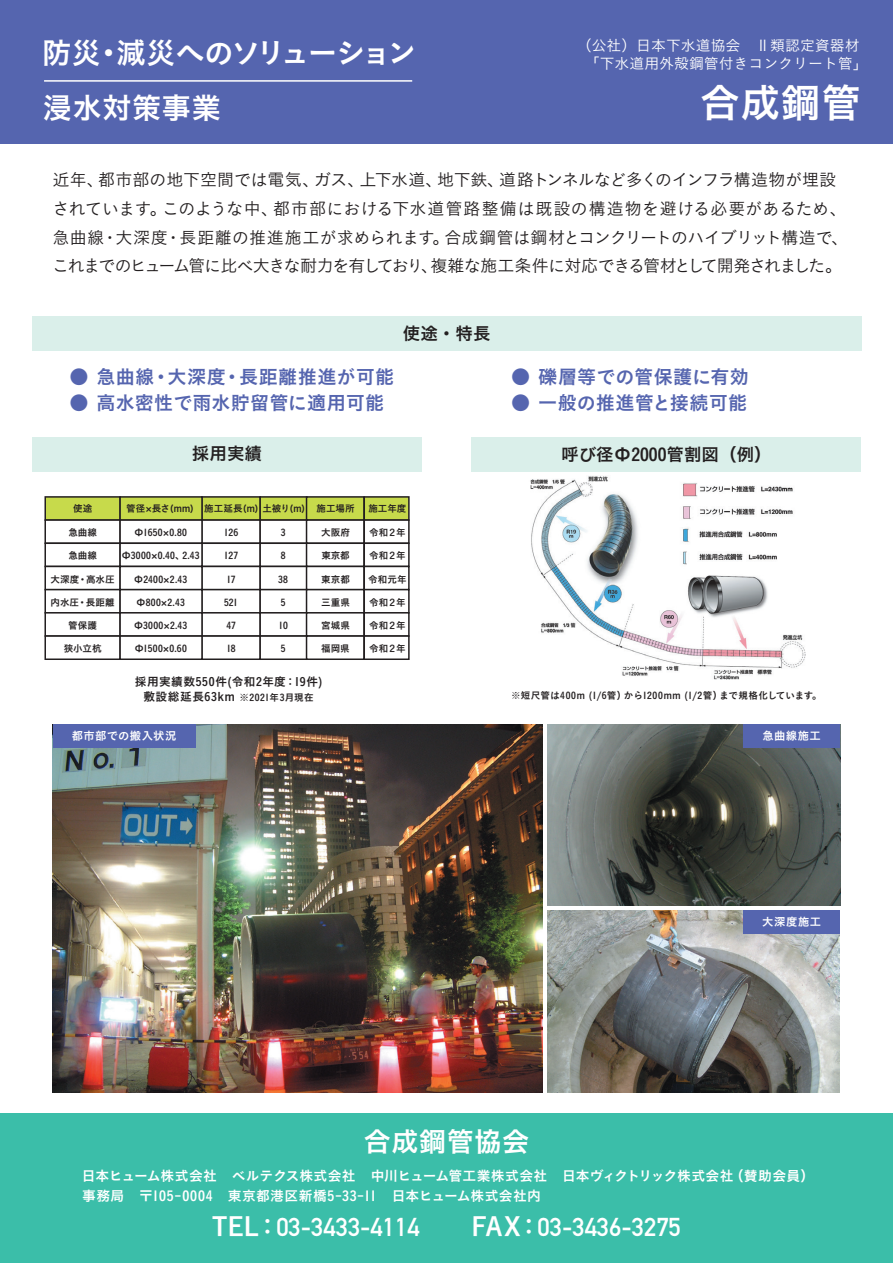
<style>
.page{position:relative;width:893px;height:1263px;background:#fff}
.page>*{position:absolute;margin:0;border:0;box-sizing:border-box;transform-origin:0 0}
.t1{font:40.35px "Koburina Go Std W6";color:#fff}
.t2{font:29.7px/54.6px "Koburina Go Std W6";letter-spacing:-.025em;color:#fff}
.t3{font:27.6px "Koburina Go Std W6";color:#fff}
.t4{font:25.5px "DIN Mittelschrift Std";color:#fff}
.t5{font:19.2px "Koburina Go Std W6";letter-spacing:.01em;color:#5565af}
.t6{font:17.55px "Koburina Go Std W6";color:#231f20}
.t7{font:16.95px/28.7px "Koburina Go Std W3";letter-spacing:-.025em;color:#231f20}
.t8{font:14.85px/17.9px "Koburina Go Std W3";color:#fff;text-align:center}
.t9{font:13.8px/20px "Koburina Go Std W6";letter-spacing:.005em;color:#fff}
.t10{font:11.7px "Koburina Go Std W6";letter-spacing:.045em;color:#231f20}
.t11{font:11.4px "Koburina Go Std W6";letter-spacing:.04em;color:#fff}
.t12{font:9.6px "Koburina Go Std W6";color:#231f20}
.t13{font:9.6px "Koburina Go Std W6";letter-spacing:.04em;color:#231f20}
.t14{font:9.6px "Koburina Go Std W6";letter-spacing:.025em;color:#231f20}
.t15{font:9.6px "Koburina Go Std W6";letter-spacing:.035em;color:#231f20}
.s1{font-size:11.7px}
.s2{font-family:"Koz Go Pr 6 N"}
.s3{font-family:"Koburina Go Std W6"}
</style>
<div class="page">
<img style="left:547px;top:724px;width:293px;height:182px">
<img style="left:547px;top:911px;width:293px;height:181px">
<img style="left:53px;top:724px;width:490px;height:368px">
<div style="left:0;top:0;width:893px;height:143px;background:#5565af"></div>
<div style="left:0;top:1113px;width:893px;height:150px;background:#3bbea9"></div>
<hr style="left:44px;top:80px;width:368px;height:2px;background:#fff">
<div style="left:32px;top:437px;width:390px;height:34px;background:#daefea"></div>
<div style="left:32px;top:316px;width:829px;height:34px;background:#daefea"></div>
<div style="left:472px;top:437px;width:389px;height:34px;background:#daefea"></div>
<div style="left:53px;top:724px;width:142px;height:24px;background:#5565af"></div>
<div style="left:743px;top:724px;width:97px;height:24px;background:#5565af"></div>
<div style="left:743px;top:911px;width:97px;height:23px;background:#5565af"></div>
<div style="left:201px;top:496px;width:60px;height:25px;background:#c7da4b;border:2px solid #231f20"></div>
<div style="left:259px;top:496px;width:49px;height:25px;background:#c7da4b;border:2px solid #231f20"></div>
<div style="left:306px;top:496px;width:59px;height:25px;background:#c7da4b;border:2px solid #231f20"></div>
<div style="left:363px;top:496px;width:47px;height:25px;background:#c7da4b;border:2px solid #231f20"></div>
<div style="left:201px;top:519px;width:60px;height:25px;background:#fff;border:2px solid #231f20"></div>
<div style="left:259px;top:519px;width:49px;height:25px;background:#fff;border:2px solid #231f20"></div>
<div style="left:306px;top:519px;width:59px;height:25px;background:#fff;border:2px solid #231f20"></div>
<div style="left:363px;top:519px;width:47px;height:25px;background:#fff;border:2px solid #231f20"></div>
<div style="left:201px;top:542px;width:60px;height:25px;background:#fff;border:2px solid #231f20"></div>
<div style="left:259px;top:542px;width:49px;height:25px;background:#fff;border:2px solid #231f20"></div>
<div style="left:306px;top:542px;width:59px;height:25px;background:#fff;border:2px solid #231f20"></div>
<div style="left:363px;top:542px;width:47px;height:25px;background:#fff;border:2px solid #231f20"></div>
<div style="left:201px;top:566px;width:60px;height:24px;background:#fff;border:2px solid #231f20"></div>
<div style="left:259px;top:566px;width:49px;height:24px;background:#fff;border:2px solid #231f20"></div>
<div style="left:306px;top:566px;width:59px;height:24px;background:#fff;border:2px solid #231f20"></div>
<div style="left:363px;top:566px;width:47px;height:24px;background:#fff;border:2px solid #231f20"></div>
<div style="left:201px;top:589px;width:60px;height:24px;background:#fff;border:2px solid #231f20"></div>
<div style="left:259px;top:589px;width:49px;height:24px;background:#fff;border:2px solid #231f20"></div>
<div style="left:306px;top:589px;width:59px;height:24px;background:#fff;border:2px solid #231f20"></div>
<div style="left:363px;top:589px;width:47px;height:24px;background:#fff;border:2px solid #231f20"></div>
<div style="left:201px;top:612px;width:60px;height:25px;background:#fff;border:2px solid #231f20"></div>
<div style="left:259px;top:612px;width:49px;height:25px;background:#fff;border:2px solid #231f20"></div>
<div style="left:306px;top:612px;width:59px;height:25px;background:#fff;border:2px solid #231f20"></div>
<div style="left:363px;top:612px;width:47px;height:25px;background:#fff;border:2px solid #231f20"></div>
<div style="left:44px;top:496px;width:77px;height:25px;background:#c7da4b;border:2px solid #231f20"></div>
<div style="left:119px;top:496px;width:84px;height:25px;background:#c7da4b;border:2px solid #231f20"></div>
<div style="left:44px;top:519px;width:77px;height:25px;background:#fff;border:2px solid #231f20"></div>
<div style="left:119px;top:519px;width:84px;height:25px;background:#fff;border:2px solid #231f20"></div>
<div style="left:44px;top:542px;width:77px;height:25px;background:#fff;border:2px solid #231f20"></div>
<div style="left:119px;top:542px;width:84px;height:25px;background:#fff;border:2px solid #231f20"></div>
<div style="left:44px;top:566px;width:77px;height:24px;background:#fff;border:2px solid #231f20"></div>
<div style="left:119px;top:566px;width:84px;height:24px;background:#fff;border:2px solid #231f20"></div>
<div style="left:44px;top:589px;width:77px;height:24px;background:#fff;border:2px solid #231f20"></div>
<div style="left:119px;top:589px;width:84px;height:24px;background:#fff;border:2px solid #231f20"></div>
<div style="left:44px;top:612px;width:77px;height:25px;background:#fff;border:2px solid #231f20"></div>
<div style="left:119px;top:612px;width:84px;height:25px;background:#fff;border:2px solid #231f20"></div>
<div style="left:201px;top:635px;width:60px;height:25px;background:#fff;border:2px solid #231f20"></div>
<div style="left:259px;top:635px;width:49px;height:25px;background:#fff;border:2px solid #231f20"></div>
<div style="left:306px;top:635px;width:59px;height:25px;background:#fff;border:2px solid #231f20"></div>
<div style="left:363px;top:635px;width:47px;height:25px;background:#fff;border:2px solid #231f20"></div>
<div style="left:44px;top:635px;width:77px;height:25px;background:#fff;border:2px solid #231f20"></div>
<div style="left:119px;top:635px;width:84px;height:25px;background:#fff;border:2px solid #231f20"></div>
<img style="left:530px;top:476px;width:275px;height:203px">
<h2 class="t2" style="left:42px;top:27px;width:376px">防災・減災へのソリューション浸水対策事業</h2>
<p class="t8" style="left:577px;top:37px;width:292px">（公社）日本下水道協会　Ⅱ類認定資器材「下水道用外殻鋼管付きコンクリート管」</p>
<h1 class="t1" style="left:700px;top:71px;width:163px">合成鋼管</h1>
<p class="t7" style="left:52px;top:165px;width:798px">近年、都市部の地下空間では電気、ガス、上下水道、地下鉄、道路トンネルなど多くのインフラ構造物が埋設されています。このような中、都市部における下水道管路整備は既設の構造物を避ける必要があるため、急曲線・大深度・長距離の推進施工が求められます。合成鋼管は鋼材とコンクリートのハイブリット構造で、これまでのヒューム管に比べ大きな耐力を有しており、複雑な施工条件に対応できる管材として開発されました。</p>
<p class="t6" style="left:403px;top:320px;width:89px">使途・特長</p>
<p class="t5" style="left:69px;top:362px;width:326px">● 急曲線・大深度・長距離推進が可能</p>
<p class="t5" style="left:69px;top:387px;width:316px">● 高水密性で雨水貯留管に適用可能</p>
<p class="t6" style="left:192px;top:440px;width:72px">採用実績</p>
<p class="t12" style="left:73px;top:501px;width:21px">使途</p>
<p class="t12" style="left:126px;top:501px;width:70px">管径×長さ(mm)</p>
<p class="t12" style="left:134px;top:525px;width:54px">Φ1650×0.80</p>
<p class="t15" style="left:121px;top:548px;width:80px">Φ3000×0.40、2.43</p>
<p class="t12" style="left:134px;top:572px;width:55px">Φ2400×2.43</p>
<p class="t12" style="left:136px;top:594px;width:50px">Φ800×2.43</p>
<p class="t12" style="left:134px;top:617px;width:55px">Φ3000×2.43</p>
<p class="t12" style="left:368px;top:501px;width:40px">施工年度</p>
<p class="t12" style="left:204px;top:501px;width:152px">施工延長(m) 土被り(m) 施工場所</p>
<p class="t12" style="left:321px;top:525px;width:30px">大阪府</p>
<p class="t12" style="left:369px;top:525px;width:38px">令和２年</p>
<p class="t12" style="left:369px;top:548px;width:38px">令和２年</p>
<p class="t12" style="left:368px;top:572px;width:40px">令和元年</p>
<p class="t12" style="left:369px;top:595px;width:38px">令和２年</p>
<p class="t12" style="left:369px;top:617px;width:38px">令和２年</p>
<p class="t12" style="left:68px;top:525px;width:30px">急曲線</p>
<p class="t12" style="left:68px;top:548px;width:30px">急曲線</p>
<p class="t12" style="left:51px;top:572px;width:66px">大深度・高水圧</p>
<p class="t12" style="left:51px;top:594px;width:66px">内水圧・長距離</p>
<p class="t12" style="left:68px;top:617px;width:30px">管保護</p>
<p class="t12" style="left:64px;top:641px;width:39px">狭小立杭</p>
<p class="t12" style="left:134px;top:641px;width:54px">Φ1500×0.60</p>
<p class="t12" style="left:226px;top:641px;width:11px">18</p>
<p class="t12" style="left:281px;top:641px;width:6px">5</p>
<p class="t12" style="left:321px;top:641px;width:30px">福岡県</p>
<p class="t12" style="left:369px;top:641px;width:38px">令和２年</p>
<p class="t12" style="left:224px;top:525px;width:16px">126</p>
<p class="t12" style="left:224px;top:548px;width:16px">127</p>
<p class="t12" style="left:226px;top:572px;width:11px">17</p>
<p class="t12" style="left:224px;top:594px;width:16px">521</p>
<p class="t12" style="left:226px;top:617px;width:11px">47</p>
<p class="t12" style="left:281px;top:525px;width:6px">3</p>
<p class="t12" style="left:281px;top:548px;width:6px">8</p>
<p class="t12" style="left:278px;top:572px;width:11px">38</p>
<p class="t12" style="left:281px;top:594px;width:6px">5</p>
<p class="t12" style="left:278px;top:617px;width:11px">10</p>
<p class="t12" style="left:322px;top:548px;width:30px">東京都</p>
<p class="t12" style="left:321px;top:572px;width:30px">東京都</p>
<p class="t12" style="left:321px;top:594px;width:30px">三重県</p>
<p class="t12" style="left:321px;top:617px;width:30px">宮城県</p>
<p class="t5" style="left:511px;top:362px;width:239px">● 礫層等での管保護に有効</p>
<p class="t5" style="left:511px;top:387px;width:237px">● 一般の推進管と接続可能</p>
<p class="t6" style="left:561px;top:441px;width:212px">呼び径Φ2000管割図（例）</p>
<p class="t10" style="left:135px;top:672px;width:189px">採用実績数550件(令和2年度：19件)</p>
<p class="t14" style="left:143px;top:690px;width:172px"><span class="s1">敷設総延長63km</span> ※2021年3月現在</p>
<p class="t13" style="left:511px;top:688px;width:312px"><span class="s2">※</span>短尺管は400m (1/6管）から1200mm (1/2管）まで規格化しています。</p>
<p class="t11" style="left:72px;top:727px;width:106px">都市部での搬入状況</p>
<p class="t11" style="left:762px;top:727px;width:60px">急曲線施工</p>
<h3 class="t3" style="left:364px;top:1120px;width:167px">合成鋼管協会</h3>
<p class="t11" style="left:762px;top:913px;width:60px">大深度施工</p>
<p class="t9" style="left:82px;top:1166px;width:734px">日本ヒューム株式会社　ベルテクス株式会社　中川ヒューム管工業株式会社　日本ヴィクトリック株式会社（賛助会員）事務局　〒105-0004　東京都港区新橋5-33-11　日本ヒューム株式会社内</p>
<h3 class="t4" style="left:212px;top:1212px;width:470px"><span class="s3">TEL：</span>03-3433-4114 <span class="s3">　FAX：</span>03-3436-3275</h3>
</div>
